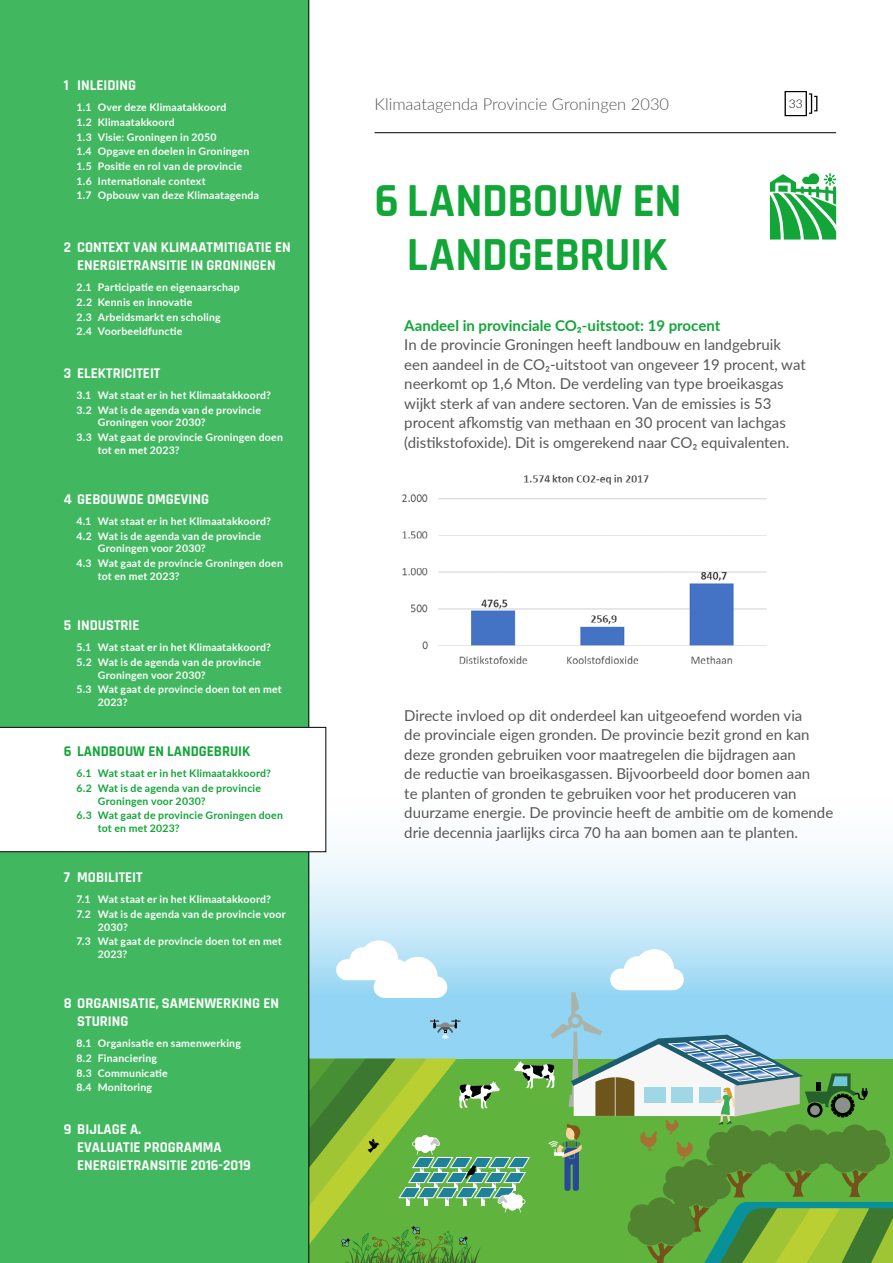
<style>
.page{position:relative;width:893px;height:1263px;background:#fff}
.page>*{position:absolute;margin:0;border:0;box-sizing:border-box;transform-origin:0 0}
.t1{font:700 48px/54px "Rajdhani";letter-spacing:-.01em;color:#12a638;text-align:center}
.t2{font:300 16.5px "Lato";color:#575756}
.t3{font:15px/19.5px "Lato";color:#575756}
.t4{font:700 15px/18px "Rajdhani";color:#fff}
.t5{font:700 15px "Lato";color:#12a638}
.t6{font:700 15px "Rajdhani";color:#12a638}
.t7{font:300 12px "Lato";color:#000}
.t8{font:700 10.5px/14.7px "Lato";letter-spacing:.02em;color:#fff}
.t9{font:700 10.5px/14.7px "Lato";letter-spacing:.02em;color:#12a638}
</style>
<div class="page">
<hr style="left:375px;top:132px;width:461px;height:1px;background:#000">
<svg style="left:784px;top:91px;width:33px;height:25px"></svg>
<svg style="left:309px;top:784px;width:584px;height:156px"></svg>
<svg style="left:309px;top:940px;width:584px;height:323px;background:#83bc8a"></svg>
<div style="left:0;top:0;width:309px;height:1263px;background:#41b860"></div>
<svg style="left:0;top:727px;width:326px;height:125px"></svg>
<img style="left:402px;top:474px;width:365px;height:190px">
<svg style="left:770px;top:173px;width:66px;height:67px"></svg>
<h3 class="t4" style="left:64px;top:77px;width:74px">1 INLEIDING</h3>
<p class="t8" style="left:77px;top:99px;width:184px">1.1 Over deze Klimaatakkoord<br>1.2 Klimaatakkoord<br>1.3 Visie: Groningen in 2050<br>1.4 Opgave en doelen in Groningen<br>1.5 Positie en rol van de provincie<br>1.6 Internationale context<br>1.7 Opbouw van deze Klimaatagenda</p>
<h3 class="t4" style="left:64px;top:239px;width:228px;text-align:center">2 CONTEXT VAN KLIMAATMITIGATIE EN<br>ENERGIETRANSITIE IN GRONINGEN</h3>
<p class="t8" style="left:77px;top:279px;width:165px">2.1 Participatie en eigenaarschap<br>2.2 Kennis en innovatie<br>2.3 Arbeidsmarkt en scholing<br>2.4 Voorbeeldfunctie</p>
<h3 class="t4" style="left:64px;top:365px;width:98px">3 ELEKTRICITEIT</h3>
<p class="t8" style="left:77px;top:387px;width:196px">3.1 Wat staat er in het Klimaatakkoord?<br>3.2 Wat is de agenda van de provincie</p>
<p class="t8" style="left:77px;top:415px;width:208px;text-indent:21px">Groningen voor 2030?<br>3.3 Wat gaat de provincie Groningen doen</p>
<p class="t8" style="left:98px;top:442px;width:83px">tot en met 2023?</p>
<h3 class="t4" style="left:64px;top:491px;width:147px">4 GEBOUWDE OMGEVING</h3>
<p class="t8" style="left:77px;top:513px;width:196px">4.1 Wat staat er in het Klimaatakkoord?<br>4.2 Wat is de agenda van de provincie</p>
<p class="t8" style="left:77px;top:541px;width:208px;text-indent:21px">Groningen voor 2030?<br>4.3 Wat gaat de provincie Groningen doen</p>
<p class="t8" style="left:98px;top:568px;width:83px">tot en met 2023?</p>
<h3 class="t4" style="left:64px;top:617px;width:77px">5 INDUSTRIE</h3>
<p class="t8" style="left:77px;top:639px;width:196px">5.1 Wat staat er in het Klimaatakkoord?<br>5.2 Wat is de agenda van de provincie</p>
<p class="t8" style="left:77px;top:667px;width:207px;text-indent:21px">Groningen voor 2030?<br>5.3 Wat gaat de provincie doen tot en met</p>
<p class="t8" style="left:98px;top:694px;width:31px">2023?</p>
<h3 class="t6" style="left:64px;top:742px;width:188px">6 LANDBOUW EN LANDGEBRUIK</h3>
<p class="t9" style="left:77px;top:765px;width:196px">6.1 Wat staat er in het Klimaatakkoord?<br>6.2 Wat is de agenda van de provincie</p>
<p class="t9" style="left:77px;top:793px;width:208px;text-indent:21px">Groningen voor 2030?<br>6.3 Wat gaat de provincie Groningen doen</p>
<p class="t9" style="left:98px;top:820px;width:83px">tot en met 2023?</p>
<h3 class="t4" style="left:64px;top:869px;width:80px">7 MOBILITEIT</h3>
<p class="t8" style="left:77px;top:891px;width:211px">7.1 Wat staat er in het Klimaatakkoord?<br>7.2 Wat is de agenda van de provincie voor</p>
<p class="t8" style="left:77px;top:919px;width:207px;text-indent:21px">2030?<br>7.3 Wat gaat de provincie doen tot en met</p>
<p class="t8" style="left:98px;top:946px;width:31px">2023?</p>
<h3 class="t4" style="left:77px;top:995px;width:203px;text-indent:-13px">8 ORGANISATIE, SAMENWERKING EN<br>STURING</h3>
<p class="t8" style="left:77px;top:1035px;width:166px">8.1 Organisatie en samenwerking<br>8.2 Financiering<br>8.3 Communicatie<br>8.4 Monitoring</p>
<h3 class="t4" style="left:77px;top:1121px;width:175px;text-indent:-14px">9 BIJLAGE A.<br>EVALUATIE PROGRAMMA<br>ENERGIETRANSITIE 2016-2019</h3>
<h2 class="t2" style="left:375px;top:93px;width:296px">Klimaatagenda Provincie Groningen 2030</h2>
<p class="t7" style="left:789px;top:96px;width:15px">33</p>
<h1 class="t1" style="left:375px;top:175px;width:309px">6 LANDBOUW EN<br>LANDGEBRUIK</h1>
<h3 class="t5" style="left:404px;top:314px;width:317px">Aandeel in provinciale CO₂-uitstoot: 19 procent</h3>
<p class="t3" style="left:404px;top:334px;width:403px">In de provincie Groningen heeft landbouw en landgebruik een aandeel in de CO₂-uitstoot van ongeveer 19 procent, wat neerkomt op 1,6 Mton. De verdeling van type broeikasgas wijkt sterk af van andere sectoren. Van de emissies is 53 procent afkomstig van methaan en 30 procent van lachgas (distikstofoxide). Dit is omgerekend naar CO₂ equivalenten.</p>
<p class="t3" style="left:404px;top:705px;width:430px">Directe invloed op dit onderdeel kan uitgeoefend worden via<br>de provinciale eigen gronden. De provincie bezit grond en kan deze gronden gebruiken voor maatregelen die bijdragen aan<br>de reductie van broeikasgassen. Bijvoorbeeld door bomen aan<br>te planten of gronden te gebruiken voor het produceren van duurzame energie. De provincie heeft de ambitie om de komende drie decennia jaarlijks circa 70 ha aan bomen aan te planten.</p>
</div>
